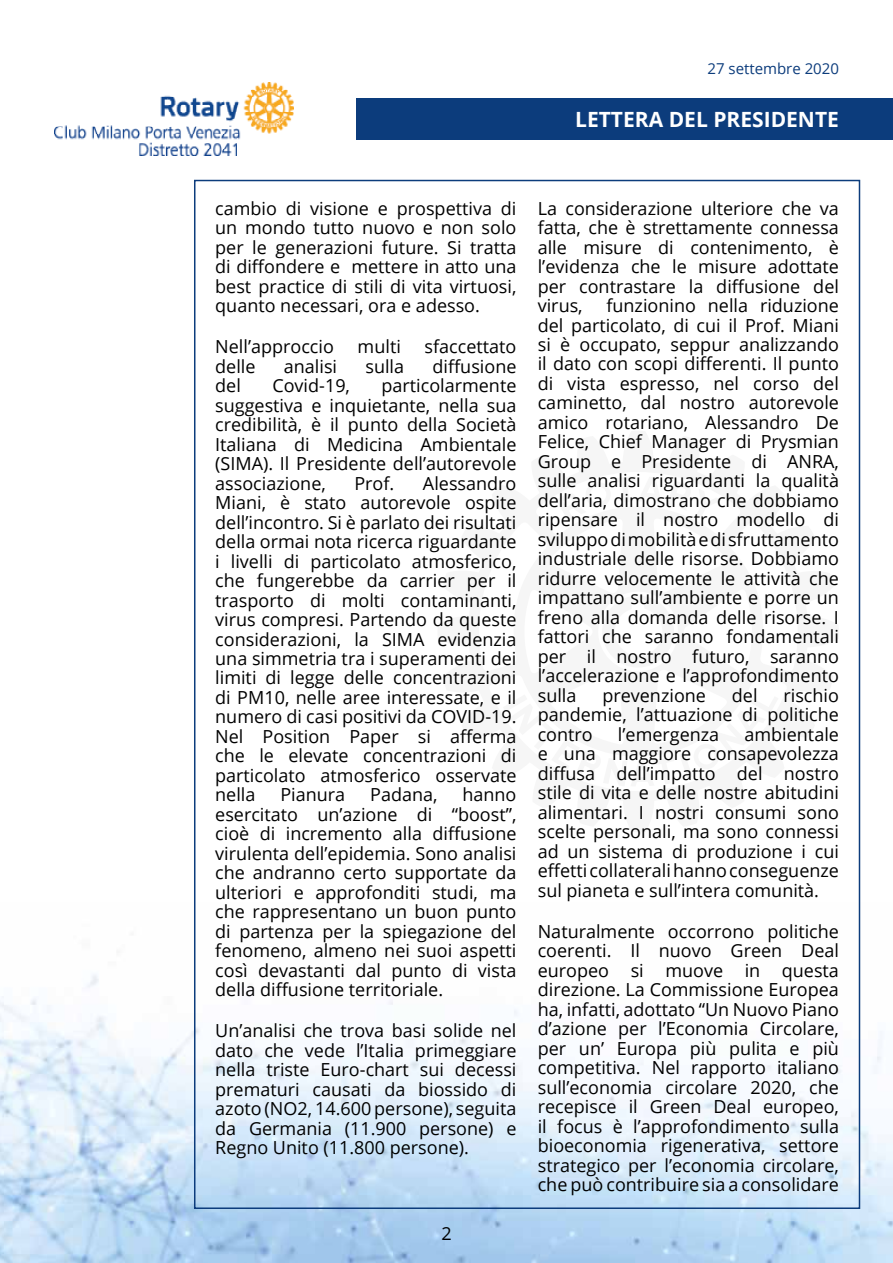
<style>
.page{position:relative;width:893px;height:1263px;background:#fff}
.page>*{position:absolute;margin:0;border:0;box-sizing:border-box;transform-origin:0 0}
.t1{font:700 21px "Open Sans";color:#fff}
.t2{font:18px/19.5px "Open Sans";color:#000;text-align:justify}
.t3{font:15px "Open Sans";color:#0c3c7c}
</style>
<div class="page">
<img style="left:0;top:902px;width:893px;height:361px">
<div style="left:356px;top:99px;width:536px;height:41px;background:#0c3c7c"></div>
<img style="left:54px;top:83px;width:240px;height:72px">
<p class="t3" style="left:707px;top:58px;width:133px">27 settembre 2020</p>
<p class="t1" style="left:575px;top:105px;width:265px">LETTERA DEL PRESIDENTE</p>
<p class="t2" style="left:215px;top:198px;width:303px">cambio di visione e prospettiva di un mondo tutto nuovo e non solo per le generazioni future. Si tratta di diffondere e mettere in atto una best practice di stili di vita virtuosi, quanto necessari, ora e adesso.</p>
<p class="t2" style="left:215px;top:336px;width:120px">Nell’approccio</p>
<p class="t2" style="left:358px;top:336px;width:45px">multi</p>
<p class="t2" style="left:425px;top:336px;width:93px">sfaccettato</p>
<p class="t2" style="left:215px;top:356px;width:42px">delle</p>
<p class="t2" style="left:284px;top:356px;width:55px">analisi</p>
<p class="t2" style="left:365px;top:356px;width:40px">sulla</p>
<p class="t2" style="left:432px;top:356px;width:86px">diffusione</p>
<p class="t2" style="left:215px;top:375px;width:27px">del</p>
<p class="t2" style="left:272px;top:375px;width:79px">Covid-19,</p>
<p class="t2" style="left:215px;top:375px;width:303px;text-indent:166px">particolarmente suggestiva e inquietante, nella sua credibilità, è il punto della Società Italiana di Medicina Ambientale (SIMA). Il Presidente dell’autorevole associazione,</p>
<p class="t2" style="left:354px;top:473px;width:41px">Prof.</p>
<p class="t2" style="left:215px;top:473px;width:303px;text-indent:208px">Alessandro Miani, è stato autorevole ospite dell’incontro. Si è parlato dei risultati della ormai nota ricerca riguardante i livelli di particolato atmosferico, che fungerebbe da carrier per il trasporto di molti contaminanti, virus compresi. Partendo da queste considerazioni, la SIMA evidenzia una simmetria tra i superamenti dei limiti di legge delle concentrazioni di PM10, nelle aree interessate, e il numero di casi positivi da COVID-19.<br>Nel Position Paper si afferma che le elevate concentrazioni di particolato atmosferico osservate nella</p>
<p class="t2" style="left:215px;top:785px;width:303px;text-indent:247px">hanno esercitato un’azione di “boost”, cioè di incremento alla diffusione virulenta dell’epidemia. Sono analisi che andranno certo supportate da ulteriori e approfonditi studi, ma che rappresentano un buon punto di partenza per la spiegazione del fenomeno, almeno nei suoi aspetti così devastanti dal punto di vista della diffusione territoriale.</p>
<p class="t2" style="left:215px;top:1020px;width:303px">Un’analisi che trova basi solide nel dato che vede l’Italia primeggiare nella triste Euro-chart sui decessi prematuri causati da biossido di azoto (NO2, 14.600 persone), seguita da Germania (11.900 persone) e Regno Unito (11.800 persone).</p>
<p class="t2" style="left:280px;top:785px;width:66px">Pianura</p>
<p class="t2" style="left:370px;top:785px;width:69px">Padana,</p>
<p class="t2" style="left:441px;top:1223px;width:12px">2</p>
<p class="t2" style="left:538px;top:198px;width:303px">La considerazione ulteriore che va fatta, che è strettamente connessa alle misure di contenimento, è l’evidenza che le misure adottate per contrastare la diffusione del virus,</p>
<p class="t2" style="left:538px;top:295px;width:303px;text-indent:69px">funzionino nella riduzione del particolato, di cui il Prof. Miani si è occupato, seppur analizzando il dato con scopi differenti. Il punto di vista espresso, nel corso del caminetto, dal nostro autorevole amico rotariano, Alessandro De Felice, Chief Manager di Prysmian Group e Presidente di ANRA, sulle analisi riguardanti la qualità dell’aria, dimostrano che dobbiamo ripensare il nostro modello di sviluppo di mobilità e di sfruttamento industriale delle risorse. Dobbiamo ridurre velocemente le attività che impattano sull’ambiente e porre un freno alla domanda delle risorse. I fattori che saranno fondamentali per il nostro futuro, saranno l’accelerazione e l’approfondimento sulla</p>
<p class="t2" style="left:538px;top:685px;width:303px;text-indent:246px">rischio pandemie, l’attuazione di politiche contro</p>
<p class="t2" style="left:602px;top:685px;width:105px">prevenzione</p>
<p class="t2" style="left:732px;top:685px;width:27px">del</p>
<p class="t2" style="left:538px;top:724px;width:303px;text-indent:207px">ambientale e una maggiore consapevolezza diffusa dell’impatto del nostro stile di vita e delle nostre abitudini alimentari. I nostri consumi sono scelte personali, ma sono connessi ad un sistema di produzione i cui effetti collaterali hanno conseguenze sul pianeta e sull’intera comunità.</p>
<p class="t2" style="left:538px;top:921px;width:303px">Naturalmente occorrono politiche coerenti. Il nuovo Green Deal europeo si muove in questa direzione. La Commissione Europea ha, infatti, adottato “Un Nuovo Piano d’azione per l’Economia Circolare, per un’ Europa più pulita e più competitiva. Nel rapporto italiano sull’economia circolare 2020, che recepisce il Green Deal europeo, il focus è l’approfondimento sulla bioeconomia rigenerativa, settore strategico per l’economia circolare, che può contribuire sia a consolidare</p>
<p class="t2" style="left:618px;top:724px;width:103px">l’emergenza</p>
</div>
